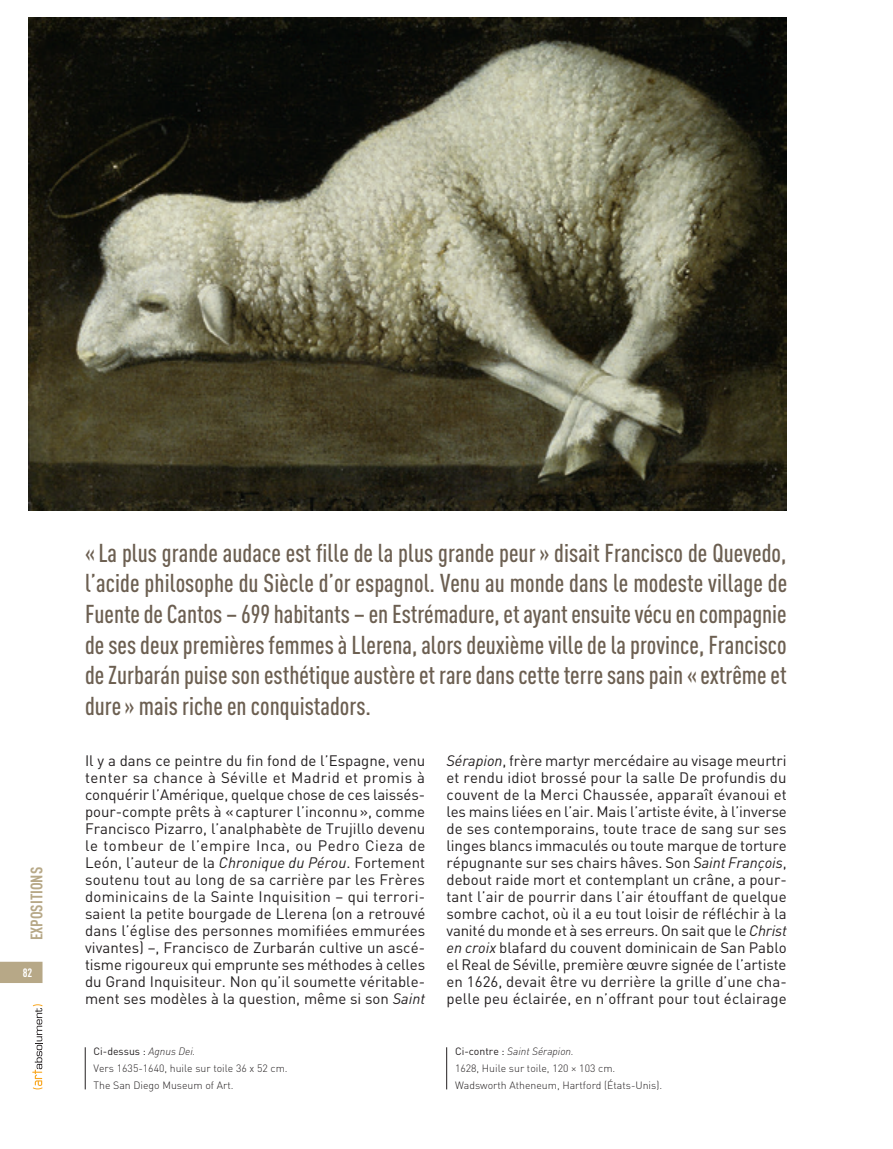
<style>
.page{position:relative;width:893px;height:1149px;background:#fff}
.page>*{position:absolute;margin:0;border:0;box-sizing:border-box;transform-origin:0 0}
.t1{font:500 25.5px/30.6px "DIN Cond";color:#6c5f51;text-align:justify}
.t2{font:700 16.5px "DIN Cond";color:#b7a887}
.t3{font:15px/17px "DIN";letter-spacing:.005em;color:#231f20;text-align:justify}
.t4{font:700 12px "DIN Cond";color:#fff}
.t5{font:300 10.5px/17px "DIN";color:#231f20}
.s1{font-style:italic}
.s2{font-weight:400}
</style>
<div class="page">
<svg style="left:32px;top:1004px;width:11px;height:85px"></svg>
<svg style="left:0;top:961px;width:43px;height:21px"></svg>
<img style="left:28px;top:17px;width:759px;height:493px">
<hr style="left:85px;top:1046px;width:1px;height:43px;background:#231f20">
<hr style="left:446px;top:1046px;width:1px;height:43px;background:#231f20">
<p class="t2" style="left:27px;top:940px;width:75px;rotate:-90deg">Expositions</p>
<p class="t4" style="left:23px;top:964px;width:11px">82</p>
<p class="t1" style="left:85px;top:536px;width:704px">«La plus grande audace est fille de la plus grande peur» disait Francisco de Quevedo, l’acide philosophe du Siècle d’or espagnol. Venu au monde dans le modeste village de Fuente de Cantos – 699 habitants – en Estrémadure, et ayant ensuite vécu en compagnie de ses deux premières femmes à Llerena, alors deuxième ville de la province, Francisco de Zurbarán puise son esthétique austère et rare dans cette terre sans pain «extrême et dure» mais riche en conquistadors.</p>
<p class="t3" style="left:85px;top:751px;width:342px">Il y a dans ce peintre du fin fond de l’Espagne, venu tenter sa chance à Séville et Madrid et promis à conquérir l’Amérique, quelque chose de ces laissés&shy;pour-compte prêts à «capturer l’inconnu», comme Francisco Pizarro, l’analphabète de Trujillo devenu le tombeur de l’empire Inca, ou Pedro Cieza de León, l’auteur de la <span class="s1">Chronique du Pérou</span>. Fortement soutenu tout au long de sa carrière par les Frères dominicains de la Sainte Inquisition – qui terrori&shy;saient la petite bourgade de Llerena (on a retrouvé dans l’église des personnes momifiées emmurées vivantes) –, Francisco de Zurbarán cultive un ascé&shy;tisme rigoureux qui emprunte ses méthodes à celles du Grand Inquisiteur. Non qu’il soumette véritable&shy;ment ses modèles à la question, même si son <span class="s1">Saint</span></p>
<p class="t3" style="left:446px;top:751px;width:342px"><span class="s1">Sérapion</span>, frère martyr mercédaire au visage meurtri et rendu idiot brossé pour la salle De profundis du couvent de la Merci Chaussée, apparaît évanoui et les mains liées en l’air. Mais l’artiste évite, à l’inverse de ses contemporains, toute trace de sang sur ses linges blancs immaculés ou toute marque de torture répugnante sur ses chairs hâves. Son <span class="s1">Saint François</span>, debout raide mort et contemplant un crâne, a pour&shy;tant l’air de pourrir dans l’air étouffant de quelque sombre cachot, où il a eu tout loisir de réfléchir à la vanité du monde et à ses erreurs. On sait que le <span class="s1">Christ en croix</span> blafard du couvent dominicain de San Pablo el Real de Séville, première œuvre signée de l’artiste en 1626, devait être vu derrière la grille d’une cha&shy;pelle peu éclairée, en n’offrant pour tout éclairage</p>
<p class="t5" style="left:94px;top:1042px;width:196px"><span class="s2">Ci-dessus :</span> <span class="s1">Agnus Dei.<br></span>Vers 1635-1640, huile sur toile 36 x 52 cm.<br>The San Diego Museum of Art.</p>
<p class="t5" style="left:455px;top:1042px;width:209px"><span class="s2">Ci-contre :</span> <span class="s1">Saint Sérapion.<br></span>1628, Huile sur toile, 120 × 103 cm.<br>Wadsworth Atheneum, Hartford (États-Unis).</p>
</div>
